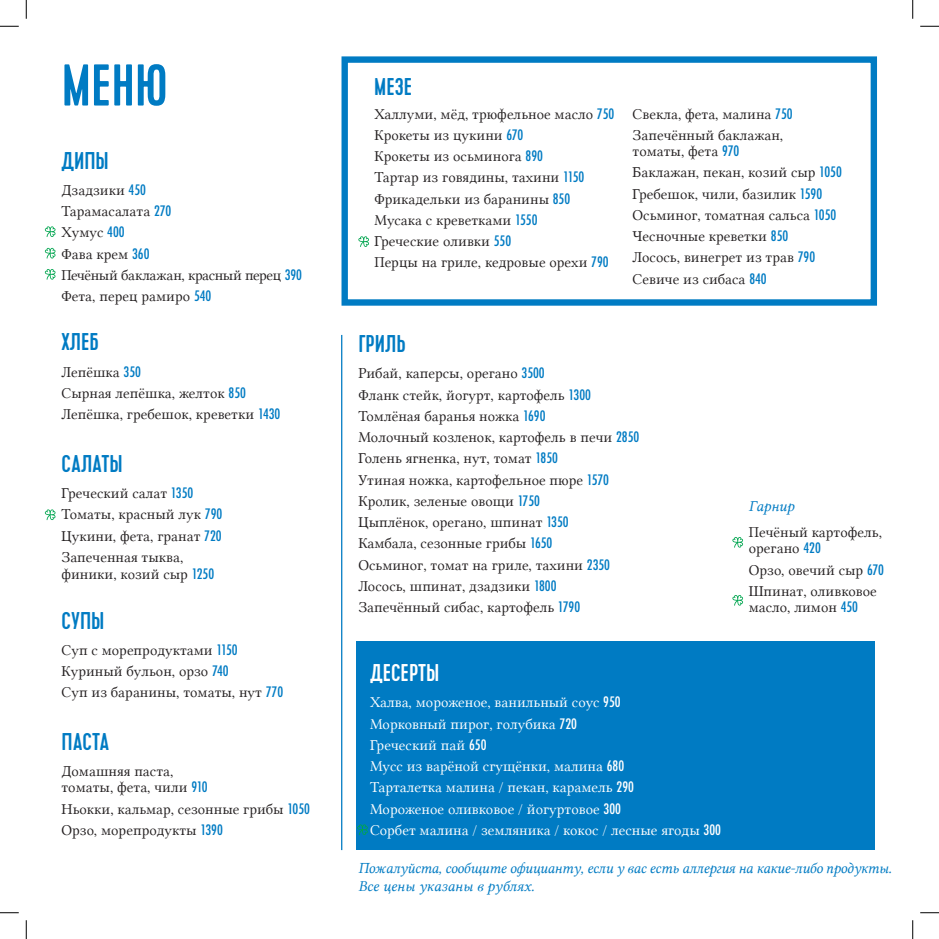
<style>
.page{position:relative;width:939px;height:939px;background:#fff}
.page>*{position:absolute;margin:0;border:0;box-sizing:border-box;transform-origin:0 0}
.t1{font:500 58.75px "Cervo";color:#007bc3}
.t2{font:500 24.25px "Cervo";color:#007bc3}
.t3{font:500 24.25px "Cervo";color:#fff}
.t4{font:15.25px/16.2px "Lin Libertine Display Capitals";color:#231f20}
.t5{font:15.25px "Lin Libertine Display Capitals";color:#fff}
.t6{font:15.25px "Lin Libertine I";letter-spacing:-.015em;color:#007bc3}
.t7{font:15.25px "Lin Libertine Display Capitals";letter-spacing:-.03em;color:#231f20}
.s1{font-family:"Futura";font-weight:500;font-stretch:condensed;font-size:14px;color:#007bc3}
.s2{font-family:"Futura";font-weight:500;font-stretch:condensed;font-size:14px}
.s3{font-family:"Lin Libertine I";color:#007bc3}
</style>
<div class="page">
<div style="left:356px;top:641px;width:519px;height:208px;background:#007bc3"></div>
<div style="left:341px;top:56px;width:535px;height:249px;border:6px solid #007bc3"></div>
<hr style="left:341px;top:335px;width:1px;height:514px;background:#007bc3">
<svg style="left:357px;top:824px;width:11px;height:10px"></svg>
<svg style="left:732px;top:537px;width:11px;height:10px"></svg>
<svg style="left:732px;top:595px;width:11px;height:10px"></svg>
<svg style="left:45px;top:248px;width:10px;height:10px"></svg>
<svg style="left:45px;top:269px;width:10px;height:10px"></svg>
<svg style="left:45px;top:226px;width:10px;height:11px"></svg>
<svg style="left:45px;top:509px;width:10px;height:11px"></svg>
<svg style="left:358px;top:236px;width:11px;height:11px"></svg>
<svg style="left:0;top:25px;width:19px;height:2px"></svg>
<svg style="left:920px;top:25px;width:18px;height:2px"></svg>
<svg style="left:0;top:912px;width:19px;height:1px"></svg>
<svg style="left:920px;top:912px;width:18px;height:1px"></svg>
<svg style="left:25px;top:0;width:2px;height:19px"></svg>
<svg style="left:25px;top:920px;width:2px;height:18px"></svg>
<svg style="left:912px;top:0;width:1px;height:19px"></svg>
<svg style="left:912px;top:920px;width:1px;height:18px"></svg>
<p class="t1" style="left:61px;top:51px;width:108px">МЕНЮ</p>
<p class="t2" style="left:61px;top:146px;width:49px">ДИПЫ</p>
<p class="t4" style="left:61px;top:182px;width:86px">Дзадзики <span class="s1">450</span></p>
<p class="t4" style="left:61px;top:203px;width:111px">Тарамасалата <span class="s1">270</span></p>
<p class="t4" style="left:61px;top:224px;width:65px">Хумус <span class="s1">400</span></p>
<p class="t4" style="left:61px;top:245px;width:89px">Фава крем <span class="s1">360</span></p>
<p class="t7" style="left:61px;top:266px;width:242px">Печёный баклажан, красный перец <span class="s1">390</span></p>
<p class="t4" style="left:61px;top:288px;width:151px">Фета, перец рамиро <span class="s1">540</span></p>
<p class="t2" style="left:61px;top:328px;width:39px">ХЛЕБ</p>
<p class="t4" style="left:61px;top:363px;width:81px">Лепёшка <span class="s1">350</span></p>
<p class="t4" style="left:61px;top:385px;width:186px">Сырная лепёшка, желток <span class="s1">850</span></p>
<p class="t4" style="left:61px;top:406px;width:220px">Лепёшка, гребешок, креветки <span class="s1">1430</span></p>
<p class="t2" style="left:61px;top:449px;width:63px">САЛАТЫ</p>
<p class="t4" style="left:61px;top:485px;width:133px">Греческий салат <span class="s1">1350</span></p>
<p class="t4" style="left:61px;top:506px;width:162px">Томаты, красный лук <span class="s1">790</span></p>
<p class="t4" style="left:61px;top:527px;width:162px">Цукини, фета, гранат <span class="s1">720</span></p>
<p class="t4" style="left:61px;top:548px;width:123px">Запеченная тыква,</p>
<p class="t4" style="left:61px;top:566px;width:154px">финики, козий сыр <span class="s1">1250</span></p>
<p class="t2" style="left:61px;top:606px;width:44px">СУПЫ</p>
<p class="t4" style="left:61px;top:641px;width:178px">Суп с морепродуктами <span class="s1">1150</span></p>
<p class="t4" style="left:61px;top:663px;width:169px">Куриный бульон, орзо <span class="s1">740</span></p>
<p class="t4" style="left:61px;top:684px;width:223px">Суп из баранины, томаты, нут <span class="s1">770</span></p>
<p class="t2" style="left:61px;top:727px;width:49px">ПАСТА</p>
<p class="t4" style="left:61px;top:763px;width:113px">Домашняя паста,</p>
<p class="t4" style="left:61px;top:776px;width:250px;line-height:21.2px">томаты, фета, чили <span class="s1">910<br></span>Ньокки, кальмар, сезонные грибы <span class="s1">1050</span></p>
<p class="t4" style="left:61px;top:821px;width:163px">Орзо, морепродукты <span class="s1">1390</span></p>
<p class="t2" style="left:374px;top:72px;width:39px">МЕЗЕ</p>
<p class="t4" style="left:374px;top:105px;width:241px">Халлуми, мёд, трюфельное масло <span class="s1">750</span></p>
<p class="t4" style="left:374px;top:127px;width:150px">Крокеты из цукини <span class="s1">670</span></p>
<p class="t4" style="left:374px;top:148px;width:170px">Крокеты из осьминога <span class="s1">890</span></p>
<p class="t4" style="left:374px;top:169px;width:211px">Тартар из говядины, тахини <span class="s1">1150</span></p>
<p class="t4" style="left:374px;top:190px;width:197px">Фрикадельки из баранины <span class="s1">850</span></p>
<p class="t4" style="left:374px;top:212px;width:164px">Мусака с креветками <span class="s1">1550</span></p>
<p class="t4" style="left:374px;top:233px;width:138px">Греческие оливки <span class="s1">550</span></p>
<p class="t4" style="left:374px;top:254px;width:236px">Перцы на гриле, кедровые орехи <span class="s1">790</span></p>
<p class="t4" style="left:632px;top:105px;width:162px">Свекла, фета, малина <span class="s1">750</span></p>
<p class="t4" style="left:632px;top:127px;width:152px">Запечённый баклажан, томаты, фета <span class="s1">970</span></p>
<p class="t4" style="left:632px;top:164px;width:211px">Баклажан, пекан, козий сыр <span class="s1">1050</span></p>
<p class="t4" style="left:632px;top:185px;width:191px">Гребешок, чили, базилик <span class="s1">1590</span></p>
<p class="t4" style="left:632px;top:207px;width:205px">Осьминог, томатная сальса <span class="s1">1050</span></p>
<p class="t4" style="left:632px;top:228px;width:157px">Чесночные креветки <span class="s1">850</span></p>
<p class="t4" style="left:632px;top:249px;width:184px">Лосось, винегрет из трав <span class="s1">790</span></p>
<p class="t4" style="left:632px;top:270px;width:136px">Севиче из сибаса <span class="s1">840</span></p>
<p class="t2" style="left:358px;top:329px;width:49px">ГРИЛЬ</p>
<p class="t4" style="left:358px;top:365px;width:188px">Рибай, каперсы, орегано <span class="s1">3500</span></p>
<p class="t4" style="left:358px;top:386px;width:234px">Фланк стейк, йогурт, картофель <span class="s1">1300</span></p>
<p class="t4" style="left:358px;top:407px;width:189px">Томлёная баранья ножка <span class="s1">1690</span></p>
<p class="t4" style="left:358px;top:429px;width:282px">Молочный козленок, картофель в печи <span class="s1">2850</span></p>
<p class="t4" style="left:358px;top:450px;width:201px">Голень ягненка, нут, томат <span class="s1">1850</span></p>
<p class="t4" style="left:358px;top:471px;width:252px">Утиная ножка, картофельное пюре <span class="s1">1570</span></p>
<p class="t4" style="left:358px;top:492px;width:183px">Кролик, зеленые овощи <span class="s1">1750</span></p>
<p class="t4" style="left:358px;top:514px;width:212px">Цыплёнок, орегано, шпинат <span class="s1">1350</span></p>
<p class="t4" style="left:358px;top:535px;width:195px">Камбала, сезонные грибы <span class="s1">1650</span></p>
<p class="t4" style="left:358px;top:556px;width:253px">Осьминог, томат на гриле, тахини <span class="s1">2350</span></p>
<p class="t4" style="left:358px;top:577px;width:200px">Лосось, шпинат, дзадзики <span class="s1">1800</span></p>
<p class="t4" style="left:358px;top:599px;width:223px">Запечённый сибас, картофель <span class="s1">1790</span></p>
<p class="t3" style="left:370px;top:658px;width:71px">ДЕСЕРТЫ</p>
<p class="t5" style="left:370px;top:693px;width:252px">Халва, мороженое, ванильный соус <span class="s2">950</span></p>
<p class="t5" style="left:370px;top:714px;width:208px">Морковный пирог, голубика <span class="s2">720</span></p>
<p class="t5" style="left:370px;top:736px;width:118px">Греческий пай <span class="s2">650</span></p>
<p class="t5" style="left:370px;top:757px;width:256px">Мусс из варёной сгущёнки, малина <span class="s2">680</span></p>
<p class="t5" style="left:370px;top:778px;width:265px">Тарталетка малина / пекан, карамель <span class="s2">290</span></p>
<p class="t5" style="left:370px;top:799px;width:252px">Мороженое оливковое / йогуртовое <span class="s2">300</span></p>
<p class="t5" style="left:370px;top:821px;width:352px">Сорбет малина / земляника / кокос / лесные ягоды <span class="s2">300</span></p>
<p class="t4" style="left:748px;top:492px;width:135px;line-height:26.2px"><span class="s3">Гарнир<br></span>Печёный картофель,</p>
<p class="t4" style="left:748px;top:540px;width:74px">орегано <span class="s1">420</span></p>
<p class="t4" style="left:748px;top:561px;width:137px">Орзо, овечий сыр <span class="s1">670</span></p>
<p class="t4" style="left:748px;top:582px;width:130px">Шпинат, оливковое масло, лимон <span class="s1">450</span></p>
<p class="t6" style="left:358px;top:859px;width:535px">Пожалуйста, сообщите официанту, если у вас есть аллергия на какие-либо продукты.</p>
<p class="t6" style="left:358px;top:877px;width:177px">Все цены указаны в рублях.</p>
</div>
